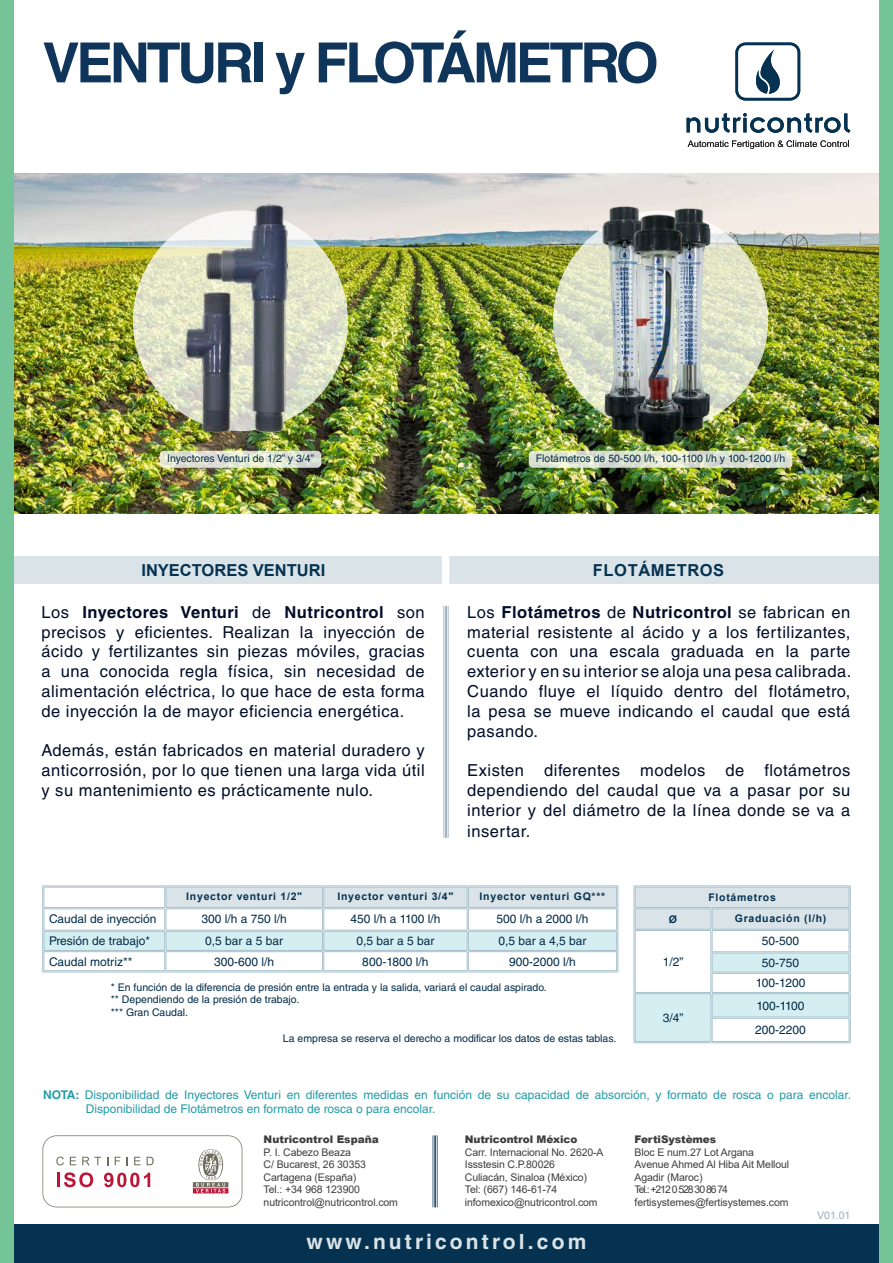
<style>
.page{position:relative;width:893px;height:1263px;background:#fff}
.page>*{position:absolute;margin:0;border:0;box-sizing:border-box;transform-origin:0 0}
.t1{font:700 55.5px "Helvetica LT Std";letter-spacing:-.06em;color:#10355b}
.t2{font:700 21px "Helvetica LT Std";letter-spacing:.15em;color:#dae4e8}
.t3{font:16.5px/19.8px "Helvetica LT Std";letter-spacing:.03em;color:#000d28;text-align:justify}
.t4{font:700 16.5px "Arial";color:#063251}
.t5{font:700 16.5px "Arial";letter-spacing:.035em;color:#063251}
.t6{font:12px/21.5px "Helvetica LT Std";color:#032c49}
.t7{font:12px/14.4px "Helvetica LT Std";color:#229ca8}
.t8{font:10.5px/12.6px "Arial";letter-spacing:-.01em;color:#3e3e3f}
.t9{font:10.5px/12.6px "Helvetica LT Std";color:#032c49}
.t10{font:700 10.5px "Arial";letter-spacing:.07em;color:#063251}
.t11{font:900 10.5px "Arial";letter-spacing:-.01em;color:#3e3e3f}
.t12{font:10.5px "Arial";color:#9ca9ba}
.s1{font-weight:700}
</style>
<div class="page">
<img style="left:14px;top:173px;width:865px;height:341px">
<hr style="left:43px;top:972px;width:122px;height:1px;background:#a7c1cd">
<hr style="left:165px;top:972px;width:158px;height:1px;background:#a7c1cd">
<hr style="left:323px;top:972px;width:145px;height:1px;background:#a7c1cd">
<hr style="left:468px;top:972px;width:150px;height:1px;background:#a7c1cd">
<svg style="left:42px;top:886px;width:577px;height:86px"></svg>
<hr style="left:468px;top:950px;width:149px;height:1px;background:#a7c1cd">
<hr style="left:468px;top:951px;width:149px;height:1px;background:#a7c1cd">
<svg style="left:634px;top:886px;width:217px;height:157px"></svg>
<hr style="left:635px;top:1041px;width:76px;height:1px;background:#a7c1cd">
<hr style="left:634px;top:1042px;width:77px;height:1px;background:#a7c1cd">
<div style="left:0;top:556px;width:893px;height:27px;background:#dae4e8"></div>
<div style="left:442px;top:546px;width:7px;height:44px;background:#fff"></div>
<svg style="left:160px;top:451px;width:161px;height:17px;background:#e0e3d3"></svg>
<svg style="left:529px;top:451px;width:263px;height:17px;background:#dce1d1"></svg>
<hr style="left:445px;top:606px;width:2px;height:232px;background:#10355b">
<hr style="left:443px;top:606px;width:1px;height:232px;background:#5c8095">
<hr style="left:448px;top:606px;width:1px;height:232px;background:#5c8095">
<svg style="left:553px;top:211px;width:215px;height:220px;background:#dee2c9"></svg>
<svg style="left:133px;top:211px;width:215px;height:220px;background:#e1e4ca"></svg>
<img style="left:178px;top:201px;width:119px;height:234px">
<img style="left:667px;top:207px;width:45px;height:224px">
<img style="left:602px;top:205px;width:47px;height:226px">
<img style="left:632px;top:214px;width:53px;height:231px">
<div style="left:0;top:1225px;width:893px;height:38px;background:#063251"></div>
<hr style="left:434px;top:1135px;width:2px;height:72px;background:#10355b">
<hr style="left:432px;top:1135px;width:1px;height:72px;background:#5c8095">
<hr style="left:437px;top:1135px;width:1px;height:72px;background:#5c8095">
<svg style="left:43px;top:1135px;width:199px;height:72px"></svg>
<div style="left:879px;top:0;width:14px;height:1263px;background:#75c497"></div>
<div style="left:0;top:0;width:14px;height:1263px;background:#75c497"></div>
<svg style="left:687px;top:113px;width:163px;height:20px"></svg>
<svg style="left:688px;top:140px;width:161px;height:9px"></svg>
<div style="left:735px;top:43px;width:65px;height:57px;border:3px solid #063251;border-radius:9px"></div>
<svg style="left:756px;top:50px;width:24px;height:44px"></svg>
<h1 class="t1" style="left:43px;top:29px;width:618px">VENTURI y FLOTÁMETRO</h1>
<p class="t9" style="left:167px;top:452px;width:148px">Inyectores Venturi de 1/2” y 3/4”</p>
<p class="t9" style="left:536px;top:452px;width:251px">Flotámetros de 50-500 l/h, 100-1100 l/h y 100-1200 l/h</p>
<p class="t4" style="left:141px;top:559px;width:185px">INYECTORES VENTURI</p>
<p class="t5" style="left:593px;top:559px;width:133px">FLOTÁMETROS</p>
<p class="t3" style="left:41px;top:602px;width:385px">Los <span class="s1">Inyectores Venturi</span> de <span class="s1">Nutricontrol</span> son precisos y eficientes. Realizan la inyección de ácido y fertilizantes sin piezas móviles, gracias a una conocida regla física, sin necesidad de alimentación eléctrica, lo que hace de esta forma de inyección la de mayor eficiencia energética.</p>
<p class="t3" style="left:41px;top:741px;width:385px">Además, están fabricados en material duradero y anticorrosión, por lo que tienen una larga vida útil y su mantenimiento es prácticamente nulo.</p>
<p class="t3" style="left:467px;top:602px;width:386px">Los <span class="s1">Flotámetros</span> de <span class="s1">Nutricontrol</span> se fabrican en material resistente al ácido y a los fertilizantes, cuenta con una escala graduada en la parte exterior y en su interior se aloja una pesa calibrada.<br>Cuando fluye el líquido dentro del flotámetro, la pesa se mueve indicando el caudal que está pasando.</p>
<p class="t3" style="left:467px;top:760px;width:385px;line-height:20.2px">Existen diferentes modelos de flotámetros dependiendo del caudal que va a pasar por su interior y del diámetro de la línea donde se va a insertar.</p>
<p class="t10" style="left:186px;top:889px;width:117px">Inyector venturi 1/2"</p>
<p class="t10" style="left:337px;top:889px;width:117px">Inyector venturi 3/4"</p>
<p class="t10" style="left:480px;top:889px;width:127px">Inyector venturi GQ***</p>
<p class="t6" style="left:49px;top:908px;width:109px">Caudal de inyección</p>
<p class="t6" style="left:202px;top:908px;width:87px">300 l/h a 750 l/h</p>
<p class="t6" style="left:350px;top:908px;width:92px">450 l/h a 1100 l/h</p>
<p class="t6" style="left:496px;top:908px;width:94px">500 l/h a 2000 l/h</p>
<p class="t6" style="left:49px;top:930px;width:103px">Presión de trabajo*</p>
<p class="t6" style="left:205px;top:930px;width:80px">0,5 bar a 5 bar</p>
<p class="t6" style="left:356px;top:930px;width:80px">0,5 bar a 5 bar</p>
<p class="t6" style="left:498px;top:930px;width:90px">0,5 bar a 4,5 bar</p>
<p class="t6" style="left:49px;top:950px;width:85px">Caudal motriz**</p>
<p class="t6" style="left:214px;top:950px;width:62px">300-600 l/h</p>
<p class="t6" style="left:362px;top:950px;width:68px">800-1800 l/h</p>
<p class="t6" style="left:509px;top:950px;width:68px">900-2000 l/h</p>
<p class="t9" style="left:111px;top:980px;width:437px">* En función de la diferencia de presión entre la entrada y la salida, variará el caudal aspirado. ** Dependiendo de la presión de trabajo.<br>*** Gran Caudal.</p>
<p class="t9" style="left:283px;top:1032px;width:335px">La empresa se reserva el derecho a modificar los datos de estas tablas.</p>
<p class="t10" style="left:708px;top:890px;width:69px">Flotámetros</p>
<p class="t10" style="left:669px;top:912px;width:10px">Ø</p>
<p class="t10" style="left:735px;top:910px;width:93px">Graduación (l/h)</p>
<p class="t6" style="left:663px;top:951px;width:22px">1/2”</p>
<p class="t6" style="left:762px;top:930px;width:39px">50-500<br>50-750</p>
<p class="t6" style="left:756px;top:972px;width:51px">100-1200</p>
<p class="t6" style="left:663px;top:1007px;width:22px">3/4”</p>
<p class="t6" style="left:755px;top:993px;width:52px;line-height:24.6px">100-1100<br>200-2200</p>
<p class="t7" style="left:86px;top:1087px;width:767px;text-indent:-43px"><span class="s1">NOTA:</span> Disponibilidad de Inyectores Venturi en diferentes medidas en función de su capacidad de absorción, y formato de rosca o para encolar.<br>Disponibilidad de Flotámetros en formato de rosca o para encolar.</p>
<p class="t11" style="left:264px;top:1132px;width:117px">Nutricontrol España</p>
<p class="t8" style="left:264px;top:1145px;width:136px">P. I. Cabezo Beaza<br>C/ Bucarest, 26 30353<br>Cartagena (España)<br>Tel.: +34 968 123900 nutricontrol@nutricontrol.com</p>
<p class="t11" style="left:465px;top:1132px;width:114px">Nutricontrol México</p>
<p class="t8" style="left:465px;top:1145px;width:140px">Carr. Internacional No. 2620-A<br>Issstesin C.P.80026<br>Culiacán, Sinaloa (México)<br>Tel: (667) 146-61-74 infomexico@nutricontrol.com</p>
<p class="t2" style="left:307px;top:1229px;width:281px">www.nutricontrol.com</p>
<p class="t11" style="left:634px;top:1131px;width:83px">FertiSystèmes</p>
<p class="t8" style="left:634px;top:1145px;width:156px">Bloc E num.27 Lot Argana<br>Avenue Ahmed Al Hiba Ait Melloul<br>Agadir (Maroc)<br>Tel.: +212 0 528 30 86 74 fertisystemes@fertisystemes.com</p>
<p class="t12" style="left:817px;top:1208px;width:35px">V01.01</p>
</div>
